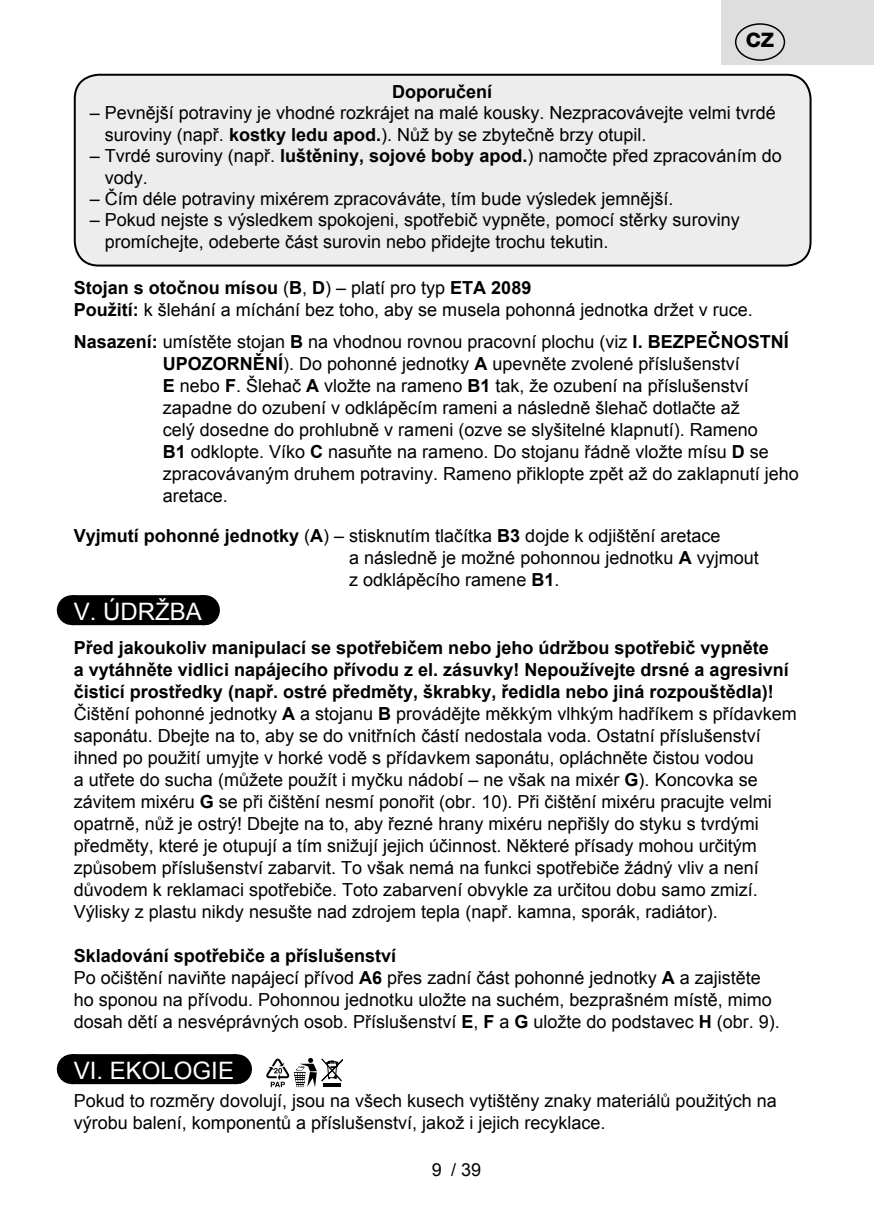
<style>
.page{position:relative;width:874px;height:1225px;background:#fff}
.page>*{position:absolute;margin:0;border:0;box-sizing:border-box;transform-origin:0 0}
.t1{font:24px "Arial";color:#fff}
.t2{font:800 20px "Helvetica Neue OT";color:#000}
.t3{font:18px/22px "Arial";color:#000}
.t4{font:700 18px "Arial";color:#000}
.s1{font-weight:700}
</style>
<div class="page">
<div style="left:72px;top:595px;width:132px;height:30px;background:#000"></div>
<svg style="left:138px;top:595px;width:63px;height:1px"></svg>
<hr style="left:204px;top:595px;width:1px;height:30px;background:#000">
<div style="left:72px;top:1054px;width:164px;height:30px;background:#000"></div>
<svg style="left:155px;top:1054px;width:40px;height:1px"></svg>
<hr style="left:236px;top:1054px;width:1px;height:30px;background:#000">
<div style="left:75px;top:75px;width:735px;height:190px;background:#ededed;border-radius:24px"></div>
<div style="left:74px;top:74px;width:737px;height:192px;border:2px solid #000;border-radius:24px"></div>
<svg style="left:266px;top:1057px;width:76px;height:30px"></svg>
<div style="left:721px;top:0;width:152px;height:65px;background:#dedede"></div>
<div style="left:734px;top:23px;width:50px;height:38px;border:1px solid #000;border-radius:50%"></div>
<p class="t2" style="left:745px;top:28px;width:30px">CZ</p>
<p class="t4" style="left:392px;top:79px;width:102px">Doporučení</p>
<p class="t3" style="left:105px;top:102px;width:672px;line-height:21.4px;text-indent:-15px">– Pevnější potraviny je vhodné rozkrájet na malé kousky. Nezpracovávejte velmi tvrdé suroviny (např. <span class="s1">kostky ledu apod.</span>). Nůž by se zbytečně brzy otupil.</p>
<p class="t3" style="left:105px;top:145px;width:678px;line-height:21.4px;text-indent:-15px">– Tvrdé suroviny (např. <span class="s1">luštěniny, sojové boby apod.</span>) namočte před zpracováním do vody.</p>
<p class="t3" style="left:90px;top:187px;width:585px">– Čím déle potraviny mixérem zpracováváte, tím bude výsledek jemnější.</p>
<p class="t3" style="left:105px;top:209px;width:636px;line-height:21.4px;text-indent:-15px">– Pokud nejste s výsledkem spokojeni, spotřebič vypněte, pomocí stěrky suroviny promíchejte, odeberte část surovin nebo přidejte trochu tekutin.</p>
<p class="t3" style="left:74px;top:276px;width:680px"><span class="s1">Stojan s otočnou mísou</span> (<span class="s1">B</span>, <span class="s1">D</span>) – platí pro typ <span class="s1">ETA 2089<br>Použití:</span> k šlehání a míchání bez toho, aby se musela pohonná jednotka držet v ruce.</p>
<p class="t3" style="left:163px;top:330px;width:637px;text-indent:-89px"><span class="s1">Nasazení:</span> umístěte stojan <span class="s1">B</span> na vhodnou rovnou pracovní plochu (viz <span class="s1">I. BEZPEČNOSTNÍ UPOZORNĚNÍ</span>). Do pohonné jednotky <span class="s1">A</span> upevněte zvolené příslušenství<br><span class="s1">E</span> nebo <span class="s1">F</span>. Šlehač <span class="s1">A</span> vložte na rameno <span class="s1">B1</span> tak, že ozubení na příslušenství zapadne do ozubení v odklápěcím rameni a následně šlehač dotlačte až<br>celý dosedne do prohlubně v rameni (ozve se slyšitelné klapnutí). Rameno<br><span class="s1">B1</span> odklopte. Víko <span class="s1">C</span> nasuňte na rameno. Do stojanu řádně vložte mísu <span class="s1">D</span> se zpracovávaným druhem potraviny. Rameno přiklopte zpět až do zaklapnutí jeho aretace.</p>
<p class="t3" style="left:349px;top:524px;width:411px;text-indent:-275px"><span class="s1">Vyjmutí pohonné jednotky</span> (<span class="s1">A</span>) – stisknutím tlačítka <span class="s1">B3</span> dojde k odjištění aretace<br>a následně je možné pohonnou jednotku <span class="s1">A</span> vyjmout z odklápěcího ramene <span class="s1">B1</span>.</p>
<h1 class="t1" style="left:74px;top:595px;width:130px">V. ÚDRŽBA</h1>
<p class="t3" style="left:74px;top:636px;width:724px"><span class="s1">Před jakoukoliv manipulací se spotřebičem nebo jeho údržbou spotřebič vypněte<br>a vytáhněte vidlici napájecího přívodu z el. zásuvky! Nepoužívejte drsné a agresivní čisticí prostředky (např. ostré předměty, škrabky, ředidla nebo jiná rozpouštědla)!<br></span>Čištění pohonné jednotky <span class="s1">A</span> a stojanu <span class="s1">B</span> provádějte měkkým vlhkým hadříkem s přídavkem saponátu. Dbejte na to, aby se do vnitřních částí nedostala voda. Ostatní příslušenství ihned po použití umyjte v horké vodě s přídavkem saponátu, opláchněte čistou vodou<br>a utřete do sucha (můžete použít i myčku nádobí – ne však na mixér <span class="s1">G</span>). Koncovka se závitem mixéru <span class="s1">G</span> se při čištění nesmí ponořit (obr. 10). Při čištění mixéru pracujte velmi opatrně, nůž je ostrý! Dbejte na to, aby řezné hrany mixéru nepřišly do styku s tvrdými předměty, které je otupují a tím snižují jejich účinnost. Některé přísady mohou určitým způsobem příslušenství zabarvit. To však nemá na funkci spotřebiče žádný vliv a není důvodem k reklamaci spotřebiče. Toto zabarvení obvykle za určitou dobu samo zmizí.<br>Výlisky z plastu nikdy nesušte nad zdrojem tepla (např. kamna, sporák, radiátor).</p>
<p class="t3" style="left:74px;top:944px;width:707px"><span class="s1">Skladování spotřebiče a příslušenství<br></span>Po očištění naviňte napájecí přívod <span class="s1">A6</span> přes zadní část pohonné jednotky <span class="s1">A</span> a zajistěte ho sponou na přívodu. Pohonnou jednotku uložte na suchém, bezprašném místě, mimo dosah dětí a nesvéprávných osob. Příslušenství <span class="s1">E</span>, <span class="s1">F</span> a <span class="s1">G</span> uložte do podstavec <span class="s1">H</span> (obr. 9).</p>
<h1 class="t1" style="left:74px;top:1054px;width:162px">VI. EKOLOGIE</h1>
<p class="t3" style="left:74px;top:1089px;width:704px">Pokud to rozměry dovolují, jsou na všech kusech vytištěny znaky materiálů použitých na výrobu balení, komponentů a příslušenství, jakož i jejich recyklace.</p>
<p class="t3" style="left:432px;top:1158px;width:51px">9 / 39</p>
</div>
